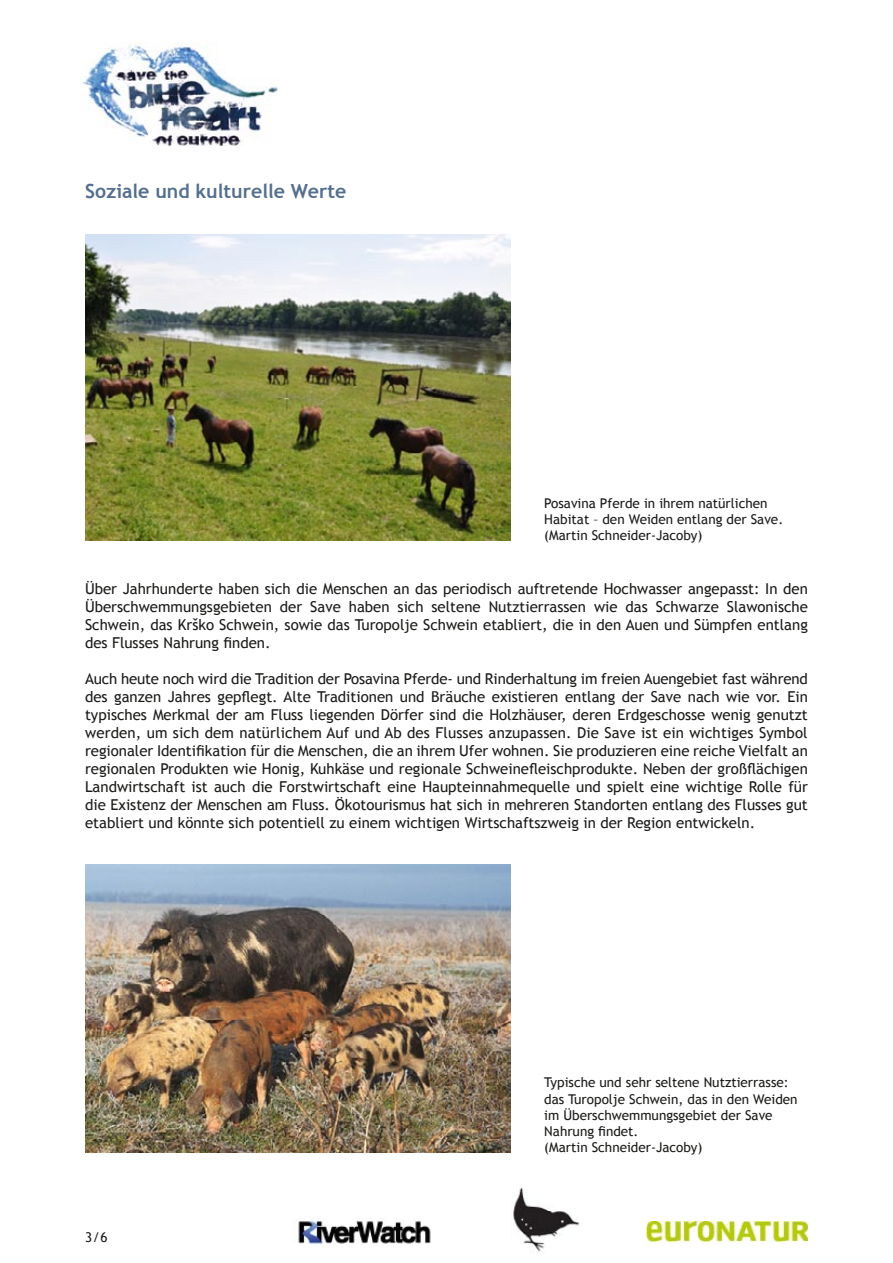
<style>
.page{position:relative;width:893px;height:1263px;background:#fff}
.page>*{position:absolute;margin:0;border:0;box-sizing:border-box;transform-origin:0 0}
.t1{font:700 19.5px "Trebuchet MS";color:#546f8f}
.t2{font:15px/18px "Trebuchet MS";color:#1a1a18;text-align:justify}
.t3{font:13.5px/16.2px "Trebuchet MS";color:#1a1a18}
</style>
<div class="page">
<img style="left:85px;top:234px;width:425px;height:306px">
<img style="left:82px;top:44px;width:196px;height:102px">
<img style="left:85px;top:864px;width:425px;height:288px">
<img style="left:513px;top:1188px;width:67px;height:65px">
<img style="left:646px;top:1221px;width:162px;height:21px">
<img style="left:292px;top:1217px;width:139px;height:27px">
<h1 class="t1" style="left:85px;top:179px;width:263px">Soziale und kulturelle Werte</h1>
<p class="t3" style="left:544px;top:495px;width:240px">Posavina Pferde in ihrem natürlichen<br>Habitat – den Weiden entlang der Save. (Martin Schneider-Jacoby)</p>
<p class="t2" style="left:85px;top:580px;width:724px">Über Jahrhunderte haben sich die Menschen an das periodisch auftretende Hochwasser angepasst: In den Überschwemmungsgebieten der Save haben sich seltene Nutztierrassen wie das Schwarze Slawonische Schwein, das Krško Schwein, sowie das Turopolje Schwein etabliert, die in den Auen und Sümpfen entlang des Flusses Nahrung finden.</p>
<p class="t2" style="left:85px;top:670px;width:724px">Auch heute noch wird die Tradition der Posavina Pferde- und Rinderhaltung im freien Auengebiet fast während des ganzen Jahres gepflegt. Alte Traditionen und Bräuche existieren entlang der Save nach wie vor. Ein typisches Merkmal der am Fluss liegenden Dörfer sind die Holzhäuser, deren Erdgeschosse wenig genutzt werden, um sich dem natürlichem Auf und Ab des Flusses anzupassen. Die Save ist ein wichtiges Symbol regionaler Identifikation für die Menschen, die an ihrem Ufer wohnen. Sie produzieren eine reiche Vielfalt an regionalen Produkten wie Honig, Kuhkäse und regionale Schweinefleischprodukte. Neben der großflächigen Landwirtschaft ist auch die Forstwirtschaft eine Haupteinnahmequelle und spielt eine wichtige Rolle für die Existenz der Menschen am Fluss. Ökotourismus hat sich in mehreren Standorten entlang des Flusses gut etabliert und könnte sich potentiell zu einem wichtigen Wirtschaftszweig in der Region entwickeln.</p>
<p class="t3" style="left:85px;top:1229px;width:24px">3/6</p>
<p class="t3" style="left:544px;top:1075px;width:255px">Typische und sehr seltene Nutztierrasse: das Turopolje Schwein, das in den Weiden im Überschwemmungsgebiet der Save<br>Nahrung findet.<br>(Martin Schneider-Jacoby)</p>
</div>
